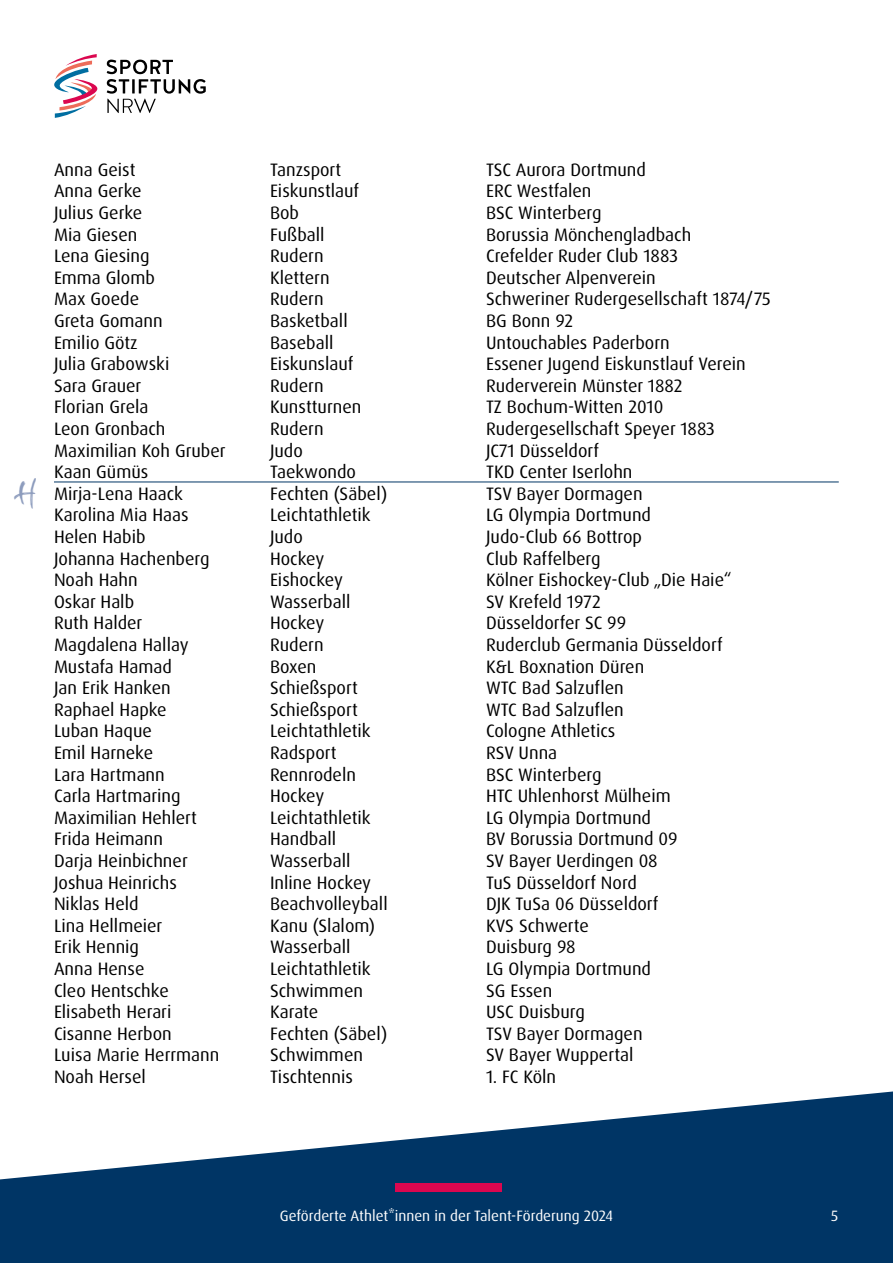
<style>
.page{position:relative;width:893px;height:1263px;background:#fff}
.page>*{position:absolute;margin:0;border:0;box-sizing:border-box;transform-origin:0 0}
.t1{font:27px "Squidrock";color:#8d9cbd}
.t2{font:18px "Dax OT";color:#000}
.t3{font:15px "Dax OT";color:#fff}
</style>
<div class="page">
<svg style="left:0;top:1091px;width:893px;height:172px;fill:#003565"></svg>
<div style="left:395px;top:1183px;width:107px;height:9px;background:#db074f"></div>
<svg style="left:54px;top:54px;width:44px;height:64px"></svg>
<svg style="left:107px;top:60px;width:99px;height:53px"></svg>
<hr style="left:54px;top:482px;width:785px;height:1px;background:#003565">
<h1 class="t1" style="left:14px;top:479px;width:24px">H</h1>
<p class="t2" style="left:54px;top:158px;width:83px">Anna Geist</p>
<p class="t2" style="left:270px;top:158px;width:73px">Tanzsport</p>
<p class="t2" style="left:486px;top:158px;width:161px">TSC Aurora Dortmund</p>
<p class="t2" style="left:54px;top:180px;width:89px">Anna Gerke</p>
<p class="t2" style="left:270px;top:180px;width:91px">Eiskunstlauf</p>
<p class="t2" style="left:486px;top:180px;width:107px">ERC Westfalen</p>
<p class="t2" style="left:54px;top:201px;width:90px">Julius Gerke</p>
<p class="t2" style="left:270px;top:201px;width:31px">Bob</p>
<p class="t2" style="left:486px;top:201px;width:117px">BSC Winterberg</p>
<p class="t2" style="left:54px;top:223px;width:85px">Mia Giesen</p>
<p class="t2" style="left:270px;top:223px;width:56px">Fußball</p>
<p class="t2" style="left:486px;top:223px;width:207px">Borussia Mönchengladbach</p>
<p class="t2" style="left:54px;top:244px;width:97px">Lena Giesing</p>
<p class="t2" style="left:270px;top:244px;width:55px">Rudern</p>
<p class="t2" style="left:486px;top:244px;width:193px">Crefelder Ruder Club 1883</p>
<p class="t2" style="left:54px;top:266px;width:102px">Emma Glomb</p>
<p class="t2" style="left:270px;top:266px;width:61px">Klettern</p>
<p class="t2" style="left:486px;top:266px;width:171px">Deutscher Alpenverein</p>
<p class="t2" style="left:54px;top:288px;width:87px">Max Goede</p>
<p class="t2" style="left:270px;top:288px;width:55px">Rudern</p>
<p class="t2" style="left:486px;top:288px;width:286px">Schweriner Rudergesellschaft 1874/75</p>
<p class="t2" style="left:54px;top:309px;width:110px">Greta Gomann</p>
<p class="t2" style="left:270px;top:309px;width:79px">Basketball</p>
<p class="t2" style="left:486px;top:309px;width:89px">BG Bonn 92</p>
<p class="t2" style="left:54px;top:331px;width:85px">Emilio Götz</p>
<p class="t2" style="left:270px;top:331px;width:65px">Baseball</p>
<p class="t2" style="left:486px;top:331px;width:185px">Untouchables Paderborn</p>
<p class="t2" style="left:54px;top:352px;width:117px">Julia Grabowski</p>
<p class="t2" style="left:270px;top:352px;width:85px">Eiskunslauf</p>
<p class="t2" style="left:486px;top:352px;width:261px">Essener Jugend Eiskunstlauf Verein</p>
<p class="t2" style="left:54px;top:374px;width:89px">Sara Grauer</p>
<p class="t2" style="left:270px;top:374px;width:55px">Rudern</p>
<p class="t2" style="left:486px;top:374px;width:198px">Ruderverein Münster 1882</p>
<p class="t2" style="left:54px;top:396px;width:96px">Florian Grela</p>
<p class="t2" style="left:270px;top:396px;width:93px">Kunstturnen</p>
<p class="t2" style="left:486px;top:396px;width:179px">TZ Bochum-Witten 2010</p>
<p class="t2" style="left:54px;top:417px;width:113px">Leon Gronbach</p>
<p class="t2" style="left:270px;top:417px;width:55px">Rudern</p>
<p class="t2" style="left:486px;top:417px;width:230px">Rudergesellschaft Speyer 1883</p>
<p class="t2" style="left:54px;top:439px;width:173px">Maximilian Koh Gruber</p>
<p class="t2" style="left:270px;top:439px;width:34px">Judo</p>
<p class="t2" style="left:486px;top:439px;width:115px">JC71 Düsseldorf</p>
<p class="t2" style="left:54px;top:460px;width:96px">Kaan Gümüs</p>
<p class="t2" style="left:270px;top:460px;width:88px">Taekwondo</p>
<p class="t2" style="left:486px;top:460px;width:148px">TKD Center Iserlohn</p>
<p class="t2" style="left:54px;top:482px;width:131px">Mirja-Lena Haack</p>
<p class="t2" style="left:270px;top:482px;width:119px">Fechten (Säbel)</p>
<p class="t2" style="left:486px;top:482px;width:158px">TSV Bayer Dormagen</p>
<p class="t2" style="left:54px;top:504px;width:136px">Karolina Mia Haas</p>
<p class="t2" style="left:270px;top:504px;width:102px">Leichtathletik</p>
<p class="t2" style="left:486px;top:504px;width:167px">LG Olympia Dortmund</p>
<p class="t2" style="left:54px;top:525px;width:93px">Helen Habib</p>
<p class="t2" style="left:270px;top:525px;width:34px">Judo</p>
<p class="t2" style="left:486px;top:525px;width:158px">Judo-Club 66 Bottrop</p>
<p class="t2" style="left:54px;top:547px;width:157px">Johanna Hachenberg</p>
<p class="t2" style="left:270px;top:547px;width:56px">Hockey</p>
<p class="t2" style="left:486px;top:547px;width:116px">Club Raffelberg</p>
<p class="t2" style="left:54px;top:568px;width:85px">Noah Hahn</p>
<p class="t2" style="left:270px;top:568px;width:74px">Eishockey</p>
<p class="t2" style="left:486px;top:568px;width:247px">Kölner Eishockey-Club „Die Haie“</p>
<p class="t2" style="left:54px;top:590px;width:82px">Oskar Halb</p>
<p class="t2" style="left:270px;top:590px;width:82px">Wasserball</p>
<p class="t2" style="left:486px;top:590px;width:116px">SV Krefeld 1972</p>
<p class="t2" style="left:54px;top:612px;width:90px">Ruth Halder</p>
<p class="t2" style="left:270px;top:612px;width:56px">Hockey</p>
<p class="t2" style="left:486px;top:612px;width:142px">Düsseldorfer SC 99</p>
<p class="t2" style="left:54px;top:633px;width:136px">Magdalena Hallay</p>
<p class="t2" style="left:270px;top:633px;width:55px">Rudern</p>
<p class="t2" style="left:486px;top:633px;width:238px">Ruderclub Germania Düsseldorf</p>
<p class="t2" style="left:54px;top:655px;width:120px">Mustafa Hamad</p>
<p class="t2" style="left:270px;top:655px;width:48px">Boxen</p>
<p class="t2" style="left:486px;top:655px;width:160px">K&amp;L Boxnation Düren</p>
<p class="t2" style="left:54px;top:676px;width:118px">Jan Erik Hanken</p>
<p class="t2" style="left:270px;top:676px;width:89px">Schießsport</p>
<p class="t2" style="left:486px;top:676px;width:139px">WTC Bad Salzuflen</p>
<p class="t2" style="left:54px;top:698px;width:114px">Raphael Hapke</p>
<p class="t2" style="left:270px;top:698px;width:89px">Schießsport</p>
<p class="t2" style="left:486px;top:698px;width:139px">WTC Bad Salzuflen</p>
<p class="t2" style="left:54px;top:720px;width:99px">Luban Haque</p>
<p class="t2" style="left:270px;top:720px;width:102px">Leichtathletik</p>
<p class="t2" style="left:486px;top:720px;width:131px">Cologne Athletics</p>
<p class="t2" style="left:54px;top:741px;width:101px">Emil Harneke</p>
<p class="t2" style="left:270px;top:741px;width:68px">Radsport</p>
<p class="t2" style="left:486px;top:741px;width:73px">RSV Unna</p>
<p class="t2" style="left:54px;top:763px;width:112px">Lara Hartmann</p>
<p class="t2" style="left:270px;top:763px;width:88px">Rennrodeln</p>
<p class="t2" style="left:486px;top:763px;width:117px">BSC Winterberg</p>
<p class="t2" style="left:54px;top:784px;width:128px">Carla Hartmaring</p>
<p class="t2" style="left:270px;top:784px;width:56px">Hockey</p>
<p class="t2" style="left:486px;top:784px;width:186px">HTC Uhlenhorst Mülheim</p>
<p class="t2" style="left:54px;top:806px;width:145px">Maximilian Hehlert</p>
<p class="t2" style="left:270px;top:806px;width:102px">Leichtathletik</p>
<p class="t2" style="left:486px;top:806px;width:167px">LG Olympia Dortmund</p>
<p class="t2" style="left:54px;top:828px;width:111px">Frida Heimann</p>
<p class="t2" style="left:270px;top:828px;width:68px">Handball</p>
<p class="t2" style="left:486px;top:828px;width:193px">BV Borussia Dortmund 09</p>
<p class="t2" style="left:54px;top:849px;width:135px">Darja Heinbichner</p>
<p class="t2" style="left:270px;top:849px;width:82px">Wasserball</p>
<p class="t2" style="left:486px;top:849px;width:173px">SV Bayer Uerdingen 08</p>
<p class="t2" style="left:54px;top:871px;width:124px">Joshua Heinrichs</p>
<p class="t2" style="left:270px;top:871px;width:103px">Inline Hockey</p>
<p class="t2" style="left:486px;top:871px;width:152px">TuS Düsseldorf Nord</p>
<p class="t2" style="left:54px;top:892px;width:86px">Niklas Held</p>
<p class="t2" style="left:270px;top:892px;width:119px">Beachvolleyball</p>
<p class="t2" style="left:486px;top:892px;width:174px">DJK TuSa 06 Düsseldorf</p>
<p class="t2" style="left:54px;top:914px;width:110px">Lina Hellmeier</p>
<p class="t2" style="left:270px;top:914px;width:107px">Kanu (Slalom)</p>
<p class="t2" style="left:486px;top:914px;width:104px">KVS Schwerte</p>
<p class="t2" style="left:54px;top:936px;width:87px">Erik Hennig</p>
<p class="t2" style="left:270px;top:936px;width:82px">Wasserball</p>
<p class="t2" style="left:486px;top:936px;width:91px">Duisburg 98</p>
<p class="t2" style="left:54px;top:957px;width:92px">Anna Hense</p>
<p class="t2" style="left:270px;top:957px;width:102px">Leichtathletik</p>
<p class="t2" style="left:486px;top:957px;width:167px">LG Olympia Dortmund</p>
<p class="t2" style="left:54px;top:979px;width:116px">Cleo Hentschke</p>
<p class="t2" style="left:270px;top:979px;width:95px">Schwimmen</p>
<p class="t2" style="left:486px;top:979px;width:68px">SG Essen</p>
<p class="t2" style="left:54px;top:1000px;width:119px">Elisabeth Herari</p>
<p class="t2" style="left:270px;top:1000px;width:50px">Karate</p>
<p class="t2" style="left:486px;top:1000px;width:100px">USC Duisburg</p>
<p class="t2" style="left:54px;top:1022px;width:119px">Cisanne Herbon</p>
<p class="t2" style="left:270px;top:1022px;width:119px">Fechten (Säbel)</p>
<p class="t2" style="left:486px;top:1022px;width:158px">TSV Bayer Dormagen</p>
<p class="t2" style="left:54px;top:1044px;width:167px">Luisa Marie Herrmann</p>
<p class="t2" style="left:270px;top:1044px;width:95px">Schwimmen</p>
<p class="t2" style="left:486px;top:1044px;width:149px">SV Bayer Wuppertal</p>
<p class="t2" style="left:54px;top:1065px;width:93px">Noah Hersel</p>
<p class="t2" style="left:270px;top:1065px;width:85px">Tischtennis</p>
<p class="t2" style="left:486px;top:1065px;width:72px">1. FC Köln</p>
<p class="t3" style="left:280px;top:1206px;width:335px">Geförderte Athlet*innen in der Talent-Förderung 2024</p>
<p class="t3" style="left:831px;top:1206px;width:9px">5</p>
</div>
